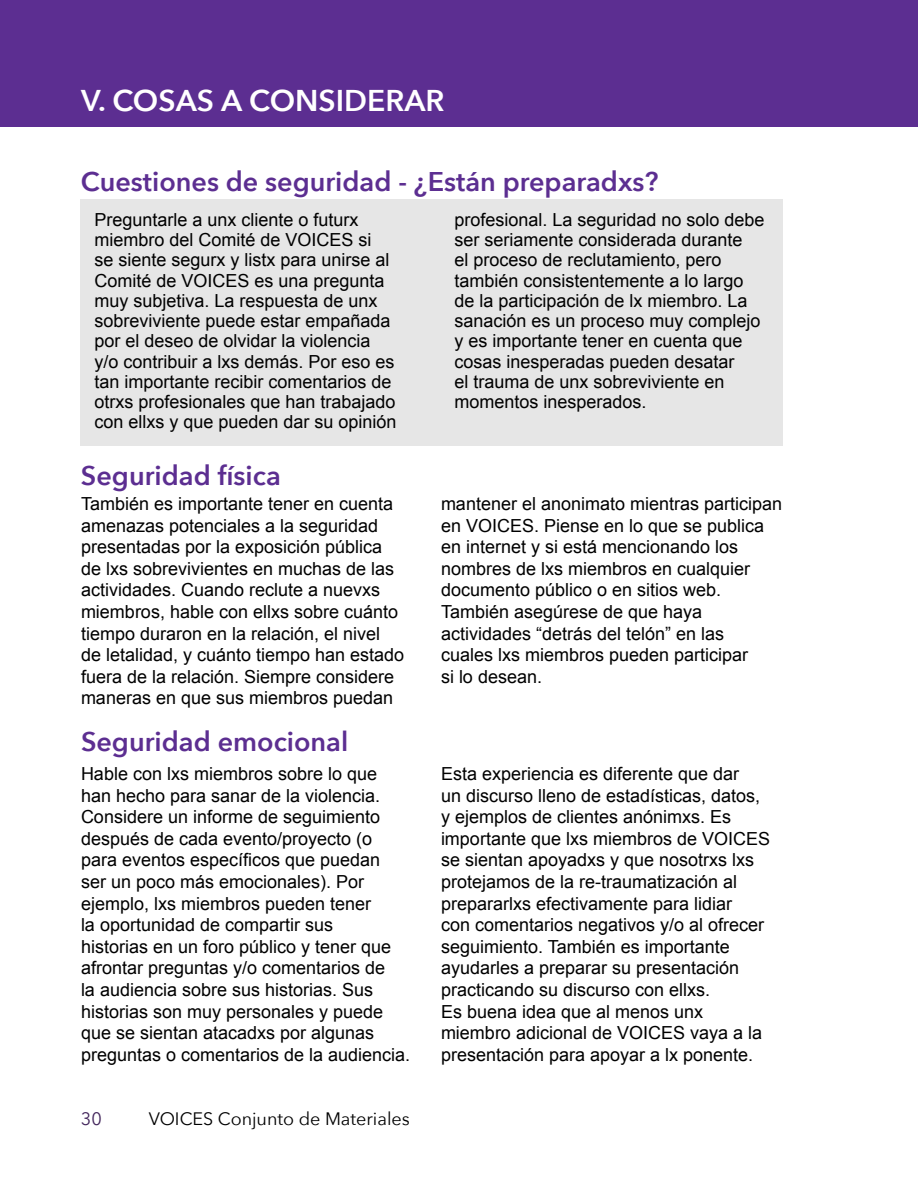
<style>
.page{position:relative;width:918px;height:1188px;background:#fff}
.page>*{position:absolute;margin:0;border:0;box-sizing:border-box;transform-origin:0 0}
.t1{font:600 30px "Avenir Next";color:#fff}
.t2{font:600 27px "Avenir Next";color:#5c2e91}
.t3{font:18px/21.6px "Arial";color:#000}
.t4{font:18px "Avenir Next";color:#000}
.t5{font:18px "Avenir Next";color:#42255b}
</style>
<div class="page">
<div style="left:81px;top:199px;width:702px;height:247px;background:#e6e6e6"></div>
<div style="left:0;top:0;width:918px;height:127px;background:#5c2e91"></div>
<h1 class="t1" style="left:81px;top:75px;width:365px">V. COSAS A CONSIDERAR</h1>
<h2 class="t2" style="left:81px;top:158px;width:579px">Cuestiones de seguridad - ¿Están preparadxs?</h2>
<p class="t3" style="left:94px;top:210px;width:304px;line-height:20.2px">Preguntarle a unx cliente o futurx miembro del Comité de VOICES si<br>se siente segurx y listx para unirse al Comité de VOICES es una pregunta muy subjetiva. La respuesta de unx sobreviviente puede estar empañada por el deseo de olvidar la violencia y/o contribuir a lxs demás. Por eso es tan importante recibir comentarios de otrxs profesionales que han trabajado con ellxs y que pueden dar su opinión</p>
<p class="t3" style="left:454px;top:210px;width:312px;line-height:20.2px">profesional. La seguridad no solo debe ser seriamente considerada durante<br>el proceso de reclutamiento, pero también consistentemente a lo largo de la participación de lx miembro. La sanación es un proceso muy complejo y es importante tener en cuenta que cosas inesperadas pueden desatar<br>el trauma de unx sobreviviente en momentos inesperados.</p>
<h2 class="t2" style="left:81px;top:452px;width:201px">Seguridad física</h2>
<p class="t3" style="left:81px;top:493px;width:325px">También es importante tener en cuenta amenazas potenciales a la seguridad presentadas por la exposición pública de lxs sobrevivientes en muchas de las actividades. Cuando reclute a nuevxs miembros, hable con ellxs sobre cuánto tiempo duraron en la relación, el nivel de letalidad, y cuánto tiempo han estado fuera de la relación. Siempre considere maneras en que sus miembros puedan</p>
<p class="t3" style="left:441px;top:493px;width:343px">mantener el anonimato mientras participan en VOICES. Piense en lo que se publica en internet y si está mencionando los nombres de lxs miembros en cualquier documento público o en sitios web.<br>También asegúrese de que haya actividades “detrás del telón” en las<br>cuales lxs miembros pueden participar<br>si lo desean.</p>
<h2 class="t2" style="left:81px;top:719px;width:269px">Seguridad emocional</h2>
<p class="t3" style="left:81px;top:763px;width:331px">Hable con lxs miembros sobre lo que han hecho para sanar de la violencia.<br>Considere un informe de seguimiento después de cada evento/proyecto (o para eventos específicos que puedan<br>ser un poco más emocionales). Por ejemplo, lxs miembros pueden tener<br>la oportunidad de compartir sus<br>historias en un foro público y tener que afrontar preguntas y/o comentarios de<br>la audiencia sobre sus historias. Sus historias son muy personales y puede que se sientan atacadxs por algunas preguntas o comentarios de la audiencia.</p>
<p class="t3" style="left:441px;top:763px;width:331px">Esta experiencia es diferente que dar<br>un discurso lleno de estadísticas, datos, y ejemplos de clientes anónimxs. Es importante que lxs miembros de VOICES se sientan apoyadxs y que nosotrxs lxs protejamos de la re-traumatización al prepararlxs efectivamente para lidiar<br>con comentarios negativos y/o al ofrecer seguimiento. También es importante ayudarles a preparar su presentación practicando su discurso con ellxs.<br>Es buena idea que al menos unx miembro adicional de VOICES vaya a la presentación para apoyar a lx ponente.</p>
<p class="t5" style="left:81px;top:1104px;width:22px">30</p>
<p class="t4" style="left:149px;top:1104px;width:263px">VOICES Conjunto de Materiales</p>
</div>
